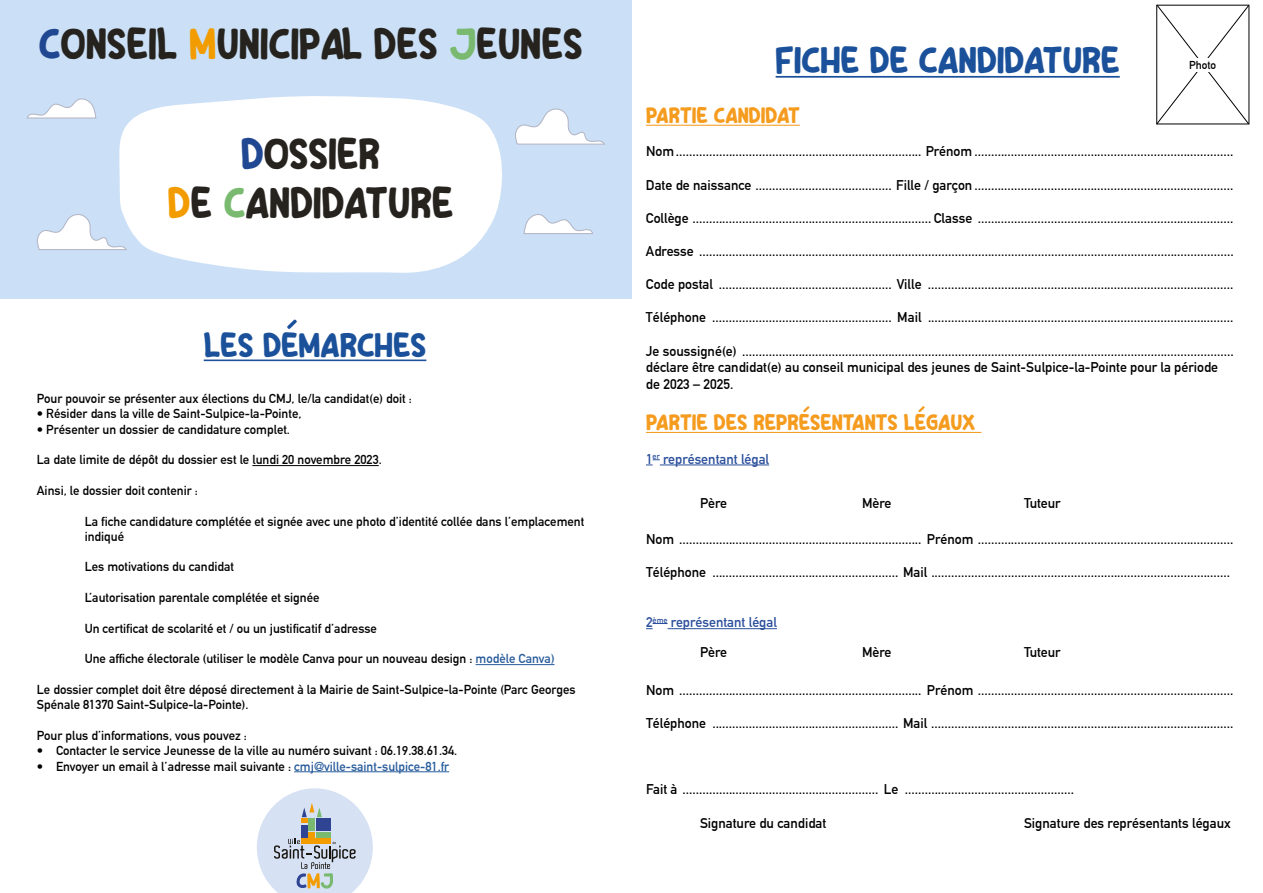
<style>
.page{position:relative;width:1263px;height:893px;background:#fff}
.page>*{position:absolute;margin:0;border:0;box-sizing:border-box;transform-origin:0 0}
.t1{font:40.8px/48.9px "Sugar Snow";color:#26231f;text-align:center}
.t2{font:34.65px "Sugar Snow";color:#1a519a}
.t3{font:31.95px "Sugar Snow";color:#1a519a}
.t4{font:20.7px "Sugar Snow";color:#f59b1e}
.t5{font:700 13.8px/16.6px "DIN Alternate";color:#000}
.t6{font:700 13.8px "DIN Alternate";color:#2b4f9c}
.t7{font:700 12.75px/15.3px "DIN Alternate";color:#000}
.t8{font:700 11.25px "DIN Alternate";color:#000}
.s1{color:#204792}
.s2{color:#f29c00}
.s3{color:#79ba70}
.s4{color:#275b9b}
</style>
<div class="page">
<div style="left:0;top:0;width:631px;height:298px;background:#cbe0f6"></div>
<svg style="left:119px;top:96px;width:383px;height:177px;background:#f9fbfe"></svg>
<hr style="left:204px;top:360px;width:222px;height:1px;background:#1a519a">
<hr style="left:252px;top:465px;width:127px;height:1px;background:#000">
<hr style="left:476px;top:664px;width:78px;height:1px;background:#275b9b">
<hr style="left:294px;top:771px;width:155px;height:1px;background:#275b9b">
<svg style="left:287px;top:319px;width:10px;height:10px"></svg>
<svg style="left:257px;top:788px;width:116px;height:105px"></svg>
<svg style="left:37px;top:212px;width:91px;height:39px"></svg>
<svg style="left:523px;top:214px;width:70px;height:20px"></svg>
<svg style="left:27px;top:98px;width:70px;height:21px"></svg>
<svg style="left:515px;top:108px;width:90px;height:37px"></svg>
<hr style="left:776px;top:76px;width:344px;height:2px;background:#1a519a">
<hr style="left:646px;top:125px;width:154px;height:1px;background:#f59b1e">
<hr style="left:646px;top:432px;width:335px;height:1px;background:#f59b1e">
<svg style="left:646px;top:459px;width:14px;height:7px"></svg>
<hr style="left:660px;top:465px;width:109px;height:1px;background:#2b4f9c">
<svg style="left:646px;top:623px;width:22px;height:6px"></svg>
<hr style="left:668px;top:628px;width:109px;height:1px;background:#2b4f9c">
<svg style="left:803px;top:406px;width:6px;height:6px"></svg>
<svg style="left:918px;top:406px;width:7px;height:6px"></svg>
<svg style="left:1156px;top:4px;width:94px;height:121px"></svg>
<div style="left:1185px;top:58px;width:35px;height:14px;background:#fff"></div>
<h1 class="t1" style="left:39px;top:20px;width:545px"><span class="s1">C</span>ONSEIL <span class="s2">M</span>UNICIPAL DES <span class="s3">J</span>EUNES</h1>
<h1 class="t1" style="left:168px;top:130px;width:287px"><span class="s1">D</span>OSSIER<br><span class="s2">D</span>E <span class="s3">C</span>ANDIDATURE</h1>
<h3 class="t3" style="left:204px;top:331px;width:224px">LES DEMARCHES</h3>
<p class="t7" style="left:37px;top:390px;width:376px">Pour pouvoir se présenter aux élections du CMJ, le/la candidat(e) doit :</p>
<p class="t7" style="left:37px;top:405px;width:266px">• Résider dans la ville de Saint-Sulpice-la-Pointe,</p>
<p class="t7" style="left:37px;top:421px;width:255px">• Présenter un dossier de candidature complet.</p>
<p class="t7" style="left:37px;top:451px;width:346px">La date limite de dépôt du dossier est le lundi 20 novembre 2023.</p>
<p class="t7" style="left:37px;top:482px;width:162px">Ainsi, le dossier doit contenir :</p>
<p class="t7" style="left:85px;top:513px;width:501px">La fiche candidature complétée et signée avec une photo d’identité collée dans l’emplacement indiqué</p>
<p class="t7" style="left:85px;top:558px;width:151px">Les motivations du candidat</p>
<p class="t7" style="left:85px;top:589px;width:236px">L’autorisation parentale complétée et signée</p>
<p class="t7" style="left:85px;top:620px;width:294px">Un certificat de scolarité et / ou un justificatif d’adresse</p>
<p class="t7" style="left:85px;top:650px;width:471px">Une affiche électorale (utiliser le modèle Canva pour un nouveau design : <span class="s4">modèle Canva)</span></p>
<p class="t7" style="left:37px;top:681px;width:540px">Le dossier complet doit être déposé directement à la Mairie de Saint-Sulpice-la-Pointe (Parc Georges<br>Spénale 81370 Saint-Sulpice-la-Pointe).</p>
<p class="t7" style="left:37px;top:727px;width:212px">Pour plus d’informations, vous pouvez :</p>
<p class="t7" style="left:37px;top:742px;width:422px">• Contacter le service Jeunesse de la ville au numéro suivant : 06.19.38.61.34.</p>
<p class="t7" style="left:37px;top:757px;width:414px">• Envoyer un email à l’adresse mail suivante : <span class="s4">cmj@ville-saint-sulpice-81.fr</span></p>
<h2 class="t2" style="left:776px;top:45px;width:346px">FICHE DE CANDIDATURE</h2>
<h3 class="t4" style="left:646px;top:106px;width:155px">PARTIE CANDIDAT</h3>
<p class="t5" style="left:646px;top:142px;width:589px">Nom.......................................................................... Prénom ..............................................................................</p>
<p class="t5" style="left:646px;top:175px;width:589px">Date de naissance ......................................... Fille / garçon ..............................................................................</p>
<p class="t5" style="left:646px;top:209px;width:589px">Collège ........................................................................ Classe .............................................................................</p>
<p class="t5" style="left:646px;top:242px;width:589px">Adresse .................................................................................................................................................................</p>
<p class="t5" style="left:646px;top:275px;width:589px">Code postal .................................................... Ville ............................................................................................</p>
<p class="t5" style="left:646px;top:308px;width:589px">Téléphone ...................................................... Mail ............................................................................................</p>
<p class="t5" style="left:646px;top:341px;width:589px">Je soussigné(e) .................................................................................................................................................... déclare être candidat(e) au conseil municipal des jeunes de Saint-Sulpice-la-Pointe pour la période de 2023 – 2025.</p>
<h3 class="t4" style="left:646px;top:414px;width:331px">PARTIE DES REPRESENTANTS LEGAUX</h3>
<p class="t6" style="left:646px;top:448px;width:125px">1<sup>er</sup> représentant légal</p>
<p class="t8" style="left:1189px;top:57px;width:29px">Photo</p>
<p class="t5" style="left:700px;top:494px;width:29px">Père</p>
<p class="t5" style="left:862px;top:494px;width:31px">Mère</p>
<p class="t5" style="left:1024px;top:494px;width:38px">Tuteur</p>
<p class="t5" style="left:646px;top:530px;width:589px">Nom ......................................................................... Prénom .............................................................................</p>
<p class="t5" style="left:646px;top:563px;width:586px">Téléphone ........................................................ Mail ..........................................................................................</p>
<p class="t6" style="left:646px;top:612px;width:132px">2<sup>ème</sup> représentant légal</p>
<p class="t5" style="left:700px;top:643px;width:29px">Père</p>
<p class="t5" style="left:862px;top:643px;width:31px">Mère</p>
<p class="t5" style="left:1024px;top:643px;width:38px">Tuteur</p>
<p class="t5" style="left:646px;top:681px;width:589px">Nom ......................................................................... Prénom .............................................................................</p>
<p class="t5" style="left:646px;top:714px;width:589px">Téléphone ........................................................ Mail ...........................................................................................</p>
<p class="t5" style="left:646px;top:780px;width:430px">Fait à ........................................................... Le ...................................................</p>
<p class="t5" style="left:700px;top:813px;width:128px">Signature du candidat</p>
<p class="t5" style="left:1024px;top:813px;width:208px">Signature des représentants légaux</p>
</div>
